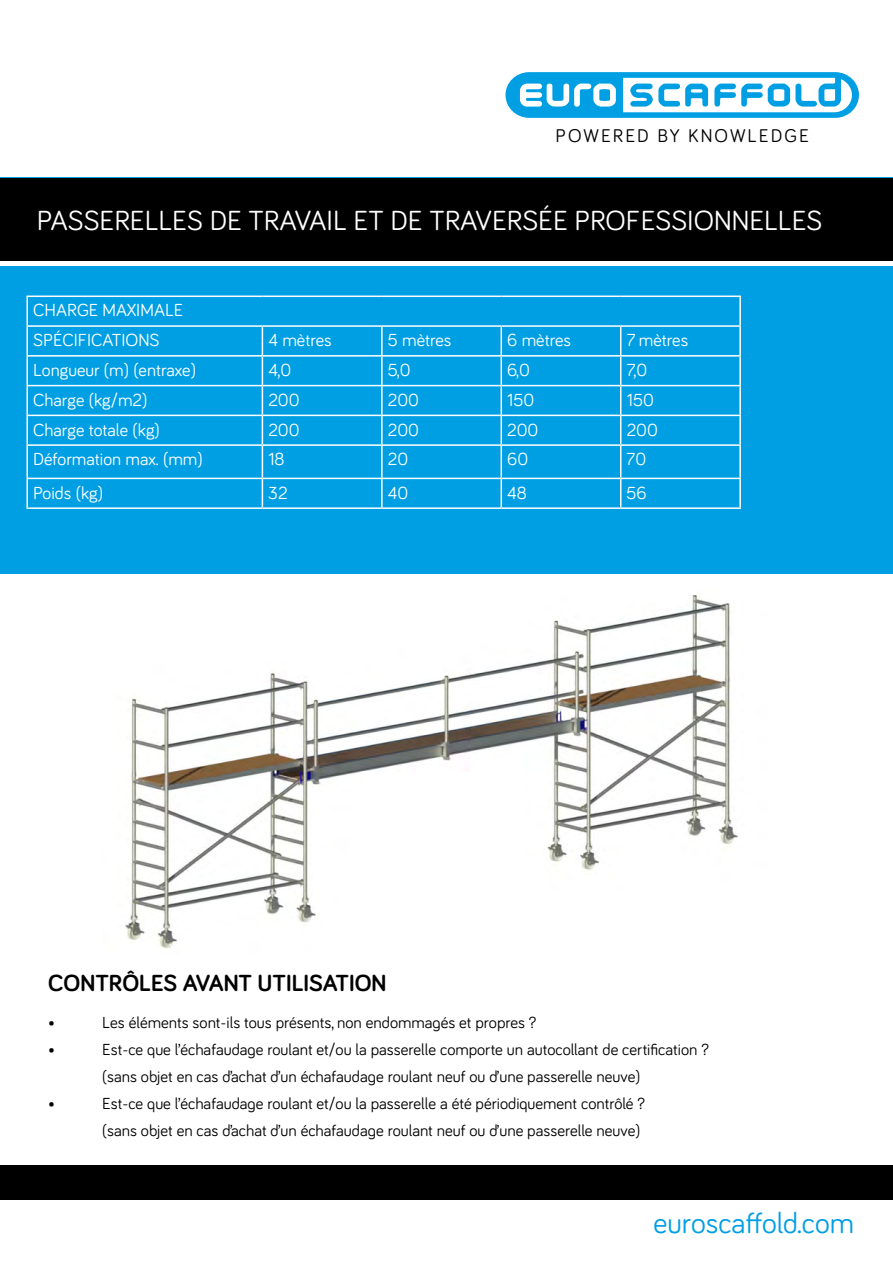
<style>
.page{position:relative;width:893px;height:1263px;background:#fff}
.page>*{position:absolute;margin:0;border:0;box-sizing:border-box;transform-origin:0 0}
.t1{font:30px "Bariol";color:#009fe3}
.t2{font:28.5px "Bariol";color:#fff}
.t3{font:700 24px "Bariol";color:#000}
.t4{font:18.9px "Bariol";letter-spacing:.11em;color:#000}
.t5{font:18px/29.7px "Bariol";color:#fff}
.t6{font:18px "Bariol";color:#fff}
.t7{font:16.5px/27px "Bariol";color:#000}
</style>
<div class="page">
<div style="left:0;top:177px;width:893px;height:397px;background:#009fe3"></div>
<div style="left:0;top:178px;width:893px;height:86px;background:#000"></div>
<div style="left:0;top:261px;width:893px;height:5px;background:#fff"></div>
<div style="left:0;top:1165px;width:893px;height:35px;background:#000"></div>
<svg style="left:505px;top:72px;width:354px;height:46px"></svg>
<hr style="left:26px;top:296px;width:236px;height:1px;background:#fff">
<hr style="left:26px;top:297px;width:2px;height:28px;background:#fff">
<hr style="left:262px;top:296px;width:120px;height:1px;background:#fff">
<hr style="left:382px;top:296px;width:119px;height:1px;background:#fff">
<hr style="left:501px;top:296px;width:120px;height:1px;background:#fff">
<hr style="left:621px;top:296px;width:120px;height:1px;background:#fff">
<hr style="left:739px;top:297px;width:2px;height:28px;background:#fff">
<hr style="left:621px;top:325px;width:120px;height:2px;background:#fff">
<hr style="left:739px;top:327px;width:2px;height:28px;background:#fff">
<hr style="left:621px;top:355px;width:120px;height:2px;background:#fff">
<hr style="left:739px;top:357px;width:2px;height:28px;background:#fff">
<hr style="left:621px;top:385px;width:120px;height:1px;background:#fff">
<hr style="left:739px;top:386px;width:2px;height:29px;background:#fff">
<hr style="left:621px;top:415px;width:120px;height:1px;background:#fff">
<hr style="left:739px;top:416px;width:2px;height:28px;background:#fff">
<hr style="left:621px;top:444px;width:120px;height:2px;background:#fff">
<hr style="left:739px;top:446px;width:2px;height:32px;background:#fff">
<hr style="left:621px;top:478px;width:120px;height:1px;background:#fff">
<hr style="left:739px;top:479px;width:2px;height:28px;background:#fff">
<hr style="left:621px;top:507px;width:120px;height:2px;background:#fff">
<hr style="left:501px;top:325px;width:120px;height:2px;background:#fff">
<hr style="left:501px;top:355px;width:120px;height:2px;background:#fff">
<hr style="left:501px;top:385px;width:120px;height:1px;background:#fff">
<hr style="left:501px;top:415px;width:120px;height:1px;background:#fff">
<svg style="left:620px;top:327px;width:1px;height:117px"></svg>
<hr style="left:501px;top:444px;width:120px;height:2px;background:#fff">
<hr style="left:620px;top:446px;width:1px;height:32px;background:#fff">
<hr style="left:501px;top:478px;width:120px;height:1px;background:#fff">
<svg style="left:620px;top:479px;width:1px;height:28px"></svg>
<hr style="left:501px;top:507px;width:120px;height:2px;background:#fff">
<hr style="left:382px;top:325px;width:119px;height:2px;background:#fff">
<hr style="left:382px;top:355px;width:119px;height:2px;background:#fff">
<hr style="left:382px;top:385px;width:119px;height:1px;background:#fff">
<hr style="left:382px;top:415px;width:119px;height:1px;background:#fff">
<svg style="left:501px;top:327px;width:1px;height:117px"></svg>
<hr style="left:382px;top:444px;width:119px;height:2px;background:#fff">
<hr style="left:501px;top:446px;width:1px;height:32px;background:#fff">
<hr style="left:382px;top:478px;width:119px;height:1px;background:#fff">
<svg style="left:501px;top:479px;width:1px;height:28px"></svg>
<hr style="left:382px;top:507px;width:119px;height:2px;background:#fff">
<hr style="left:262px;top:325px;width:120px;height:2px;background:#fff">
<hr style="left:381px;top:327px;width:2px;height:28px;background:#fff">
<hr style="left:262px;top:355px;width:120px;height:2px;background:#fff">
<hr style="left:381px;top:357px;width:2px;height:28px;background:#fff">
<hr style="left:262px;top:385px;width:120px;height:1px;background:#fff">
<hr style="left:381px;top:386px;width:2px;height:29px;background:#fff">
<hr style="left:262px;top:415px;width:120px;height:1px;background:#fff">
<hr style="left:381px;top:416px;width:2px;height:28px;background:#fff">
<hr style="left:262px;top:444px;width:120px;height:2px;background:#fff">
<hr style="left:381px;top:446px;width:2px;height:32px;background:#fff">
<hr style="left:262px;top:478px;width:120px;height:1px;background:#fff">
<hr style="left:381px;top:479px;width:2px;height:28px;background:#fff">
<hr style="left:262px;top:507px;width:120px;height:2px;background:#fff">
<hr style="left:26px;top:325px;width:236px;height:2px;background:#fff">
<hr style="left:26px;top:327px;width:2px;height:28px;background:#fff">
<hr style="left:26px;top:355px;width:236px;height:2px;background:#fff">
<hr style="left:26px;top:357px;width:2px;height:28px;background:#fff">
<hr style="left:26px;top:385px;width:236px;height:1px;background:#fff">
<hr style="left:26px;top:386px;width:2px;height:29px;background:#fff">
<hr style="left:26px;top:415px;width:236px;height:1px;background:#fff">
<hr style="left:26px;top:416px;width:2px;height:28px;background:#fff">
<svg style="left:262px;top:327px;width:1px;height:117px"></svg>
<hr style="left:26px;top:444px;width:236px;height:2px;background:#fff">
<hr style="left:26px;top:446px;width:2px;height:32px;background:#fff">
<hr style="left:262px;top:446px;width:1px;height:32px;background:#fff">
<hr style="left:26px;top:478px;width:236px;height:1px;background:#fff">
<hr style="left:26px;top:479px;width:2px;height:28px;background:#fff">
<svg style="left:262px;top:479px;width:1px;height:28px"></svg>
<hr style="left:26px;top:507px;width:236px;height:2px;background:#fff">
<img style="left:125px;top:595px;width:613px;height:354px">
<p class="t4" style="left:556px;top:123px;width:255px">POWERED BY KNOWLEDGE</p>
<h2 class="t2" style="left:37px;top:201px;width:787px">PASSERELLES DE TRAVAIL ET DE TRAVERSÉE PROFESSIONNELLES</h2>
<p class="t5" style="left:33px;top:295px;width:151px">CHARGE MAXIMALE<br>SPÉCIFICATIONS</p>
<p class="t6" style="left:268px;top:328px;width:65px">4 mètres</p>
<p class="t6" style="left:388px;top:328px;width:65px">5 mètres</p>
<p class="t6" style="left:507px;top:328px;width:65px">6 mètres</p>
<p class="t6" style="left:627px;top:328px;width:63px">7 mètres</p>
<p class="t5" style="left:33px;top:354px;width:164px">Longueur (m) (entraxe)</p>
<p class="t6" style="left:268px;top:358px;width:24px">4,0</p>
<p class="t6" style="left:388px;top:358px;width:24px">5,0</p>
<p class="t6" style="left:507px;top:358px;width:24px">6,0</p>
<p class="t6" style="left:627px;top:358px;width:22px">7,0</p>
<p class="t5" style="left:33px;top:384px;width:116px">Charge (kg/m2)</p>
<p class="t6" style="left:268px;top:388px;width:33px">200</p>
<p class="t6" style="left:388px;top:388px;width:33px">200</p>
<p class="t6" style="left:507px;top:388px;width:29px">150</p>
<p class="t6" style="left:627px;top:388px;width:29px">150</p>
<p class="t5" style="left:33px;top:414px;width:128px">Charge totale (kg)</p>
<p class="t6" style="left:268px;top:417px;width:33px">200</p>
<p class="t6" style="left:388px;top:417px;width:33px">200</p>
<p class="t6" style="left:507px;top:417px;width:33px">200</p>
<p class="t6" style="left:627px;top:417px;width:33px">200</p>
<p class="t5" style="left:33px;top:443px;width:171px">Déformation max. (mm)</p>
<p class="t6" style="left:268px;top:447px;width:18px">18</p>
<p class="t6" style="left:388px;top:447px;width:22px">20</p>
<p class="t6" style="left:507px;top:447px;width:23px">60</p>
<p class="t6" style="left:627px;top:447px;width:21px">70</p>
<p class="t5" style="left:33px;top:477px;width:72px">Poids (kg)</p>
<p class="t6" style="left:268px;top:480px;width:21px">32</p>
<p class="t6" style="left:388px;top:480px;width:22px">40</p>
<p class="t6" style="left:507px;top:480px;width:21px">48</p>
<p class="t6" style="left:627px;top:480px;width:22px">56</p>
<h3 class="t3" style="left:48px;top:966px;width:340px">CONTRÔLES AVANT UTILISATION</h3>
<p class="t7" style="left:48px;top:1008px;width:8px">•</p>
<p class="t7" style="left:102px;top:1008px;width:436px">Les éléments sont-ils tous présents, non endommagés et propres ?</p>
<p class="t7" style="left:48px;top:1035px;width:8px">•</p>
<p class="t7" style="left:102px;top:1035px;width:608px">Est-ce que l’échafaudage roulant et/ou la passerelle comporte un autocollant de certification ? (sans objet en cas d’achat d’un échafaudage roulant neuf ou d’une passerelle neuve)</p>
<p class="t7" style="left:48px;top:1089px;width:8px">•</p>
<p class="t7" style="left:102px;top:1089px;width:544px">Est-ce que l’échafaudage roulant et/ou la passerelle a été périodiquement contrôlé ? (sans objet en cas d’achat d’un échafaudage roulant neuf ou d’une passerelle neuve)</p>
<h1 class="t1" style="left:653px;top:1202px;width:202px">euroscaffold.com</h1>
</div>
